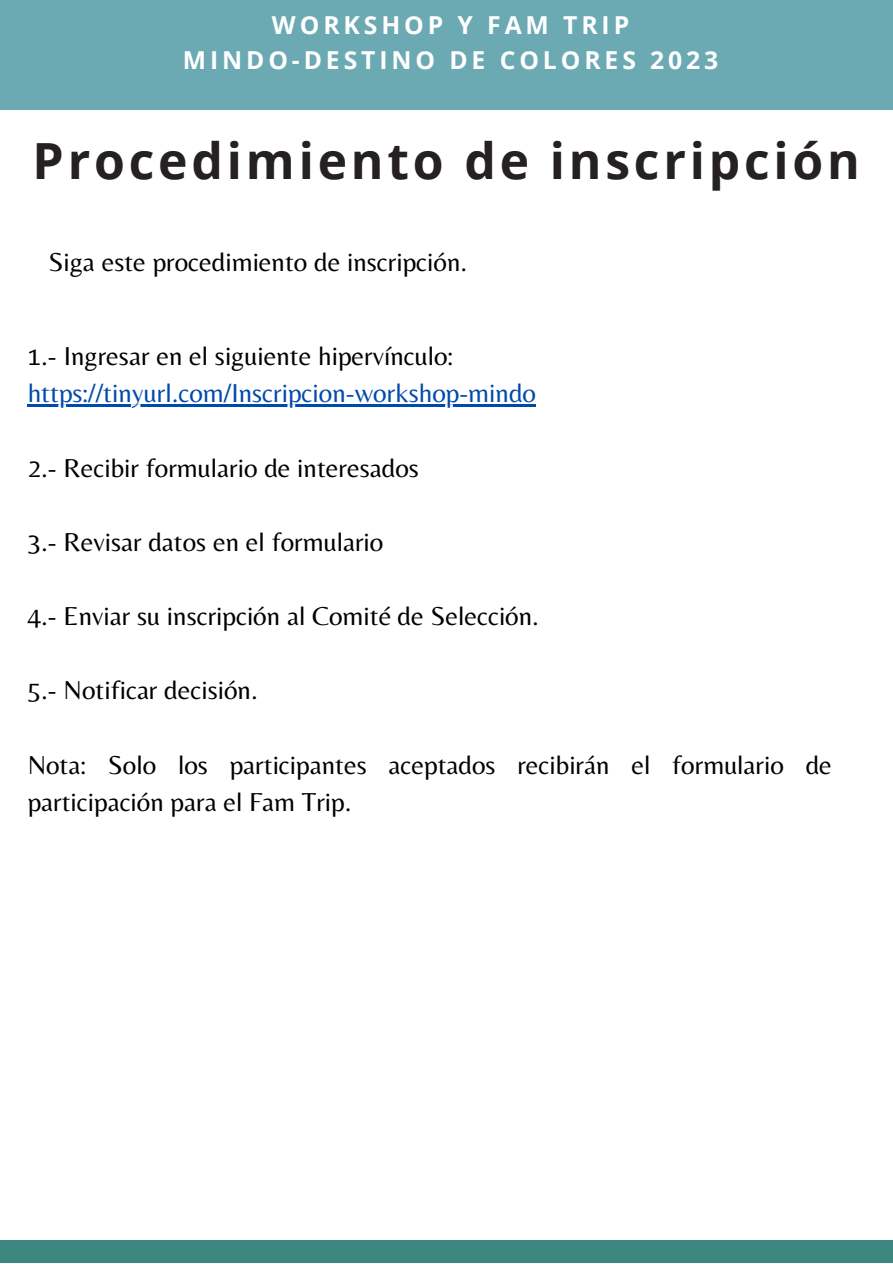
<style>
.page{position:relative;width:893px;height:1264px;background:#fff}
.page>*{position:absolute;margin:0;border:0;box-sizing:border-box;transform-origin:0 0}
.t1{font:700 49.8px "Open Sans";letter-spacing:.075em;color:#242120}
.t2{font:27px/37px "Belleza";color:#000}
.t3{font:27px "Belleza";color:#004aad}
.t4{font:700 24.75px "Open Sans";letter-spacing:.16em;color:#fff}
</style>
<div class="page">
<div style="left:0;top:0;width:892px;height:110px;background:#6ba9b3"></div>
<div style="left:0;top:1240px;width:892px;height:22px;background:#3b867e"></div>
<hr style="left:28px;top:405px;width:508px;height:2px;background:#004aad">
<p class="t4" style="left:272px;top:8px;width:358px">WORKSHOP Y FAM TRIP</p>
<p class="t4" style="left:183px;top:43px;width:537px">MINDO-DESTINO DE COLORES 2023</p>
<p class="t1" style="left:33px;top:126px;width:828px">Procedimiento de inscripción</p>
<p class="t2" style="left:48px;top:243px;width:420px">Siga este procedimiento de inscripción.</p>
<p class="t2" style="left:28px;top:337px;width:427px">1.- Ingresar en el siguiente hipervínculo:</p>
<p class="t3" style="left:28px;top:377px;width:510px">https://tinyurl.com/Inscripcion-workshop-mindo</p>
<p class="t2" style="left:28px;top:448px;width:392px">2.- Recibir formulario de interesados</p>
<p class="t2" style="left:28px;top:523px;width:357px">3.- Revisar datos en el formulario</p>
<p class="t2" style="left:28px;top:597px;width:513px">4.- Enviar su inscripción al Comité de Selección.</p>
<p class="t2" style="left:28px;top:671px;width:231px">5.- Notificar decisión.</p>
<p class="t2" style="left:28px;top:745px;width:805px">Nota: Solo los participantes aceptados recibirán el formulario de participación para el Fam Trip.</p>
</div>
